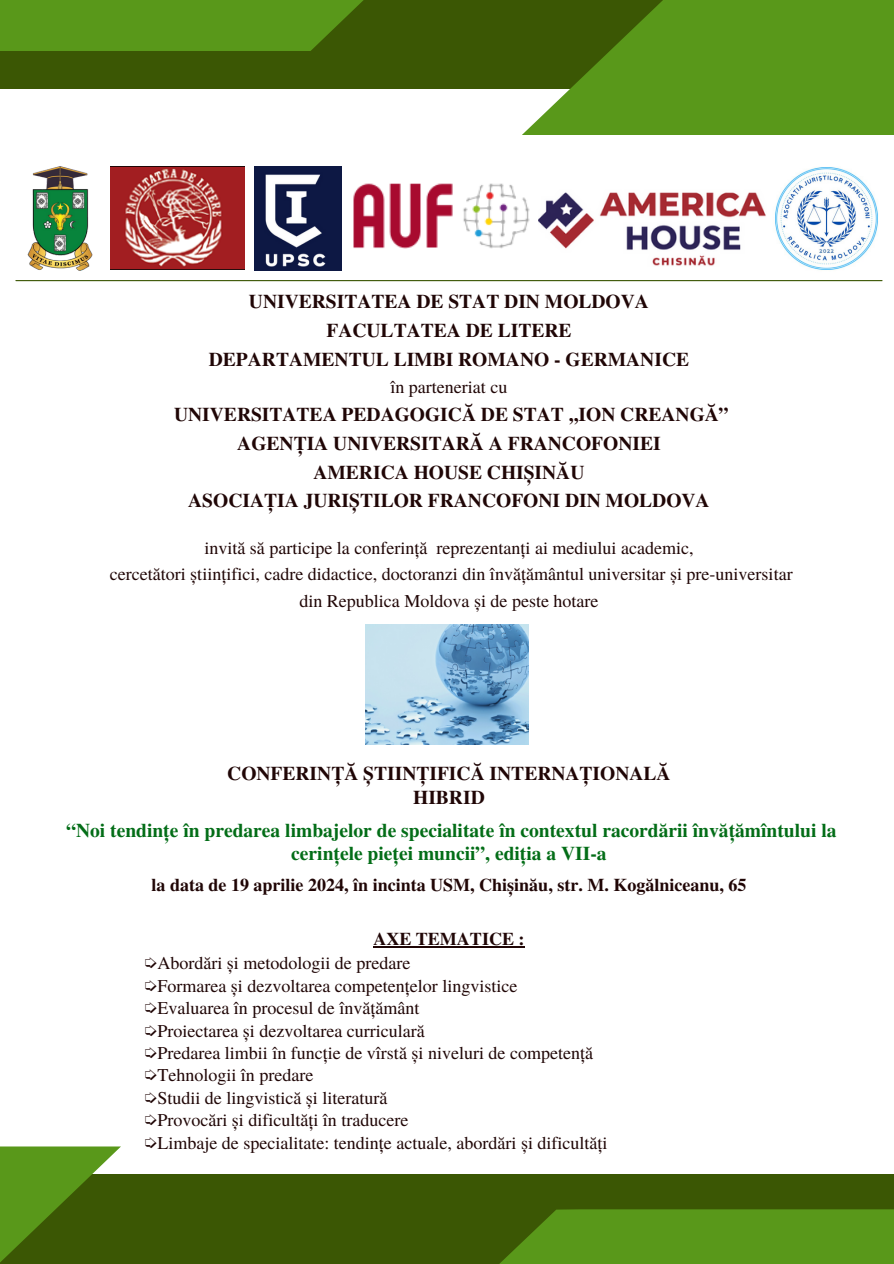
<style>
.page{position:relative;width:894px;height:1264px;background:#fff}
.page>*{position:absolute;margin:0;border:0;box-sizing:border-box;transform-origin:0 0}
.t1{font:700 19.5px/23.5px "Te X Gyre Termes";color:#200606;text-align:center}
.t2{font:700 19.5px/23.5px "Te X Gyre Termes";color:#036d17;text-align:center}
.t3{font:18px "Te X Gyre Termes";color:#200606}
.t4{font:700 18px "Te X Gyre Termes";color:#200606}
.s1{font-family:"Free Serif"}
</style>
<div class="page">
<div style="left:0;top:0;width:893px;height:89px;background:#3b5704"></div>
<div style="left:0;top:1174px;width:893px;height:89px;background:#3b5704"></div>
<hr style="left:373px;top:946px;width:151px;height:1px;background:#200606">
<svg style="left:522px;top:0;width:371px;height:135px;fill:#59981a"></svg>
<svg style="left:0;top:1146px;width:121px;height:117px;fill:#59981a"></svg>
<svg style="left:500px;top:1209px;width:393px;height:54px;background:#569218"></svg>
<svg style="left:0;top:0;width:554px;height:51px;fill:#59981a"></svg>
<img style="left:365px;top:624px;width:163px;height:120px">
<hr style="left:16px;top:280px;width:865px;height:1px;background:#3b5704">
<img style="left:110px;top:166px;width:134px;height:104px">
<img style="left:27px;top:166px;width:66px;height:105px">
<img style="left:775px;top:167px;width:103px;height:103px">
<img style="left:353px;top:183px;width:177px;height:66px">
<img style="left:254px;top:166px;width:88px;height:105px">
<img style="left:538px;top:192px;width:228px;height:74px">
<p class="t1" style="left:249px;top:289px;width:401px">UNIVERSITATEA DE STAT DIN MOLDOVA</p>
<p class="t1" style="left:326px;top:318px;width:246px">FACULTATEA DE LITERE</p>
<p class="t1" style="left:209px;top:346px;width:481px">DEPARTAMENTUL LIMBI ROMANO - GERMANICE</p>
<p class="t3" style="left:390px;top:374px;width:118px">în parteneriat cu</p>
<p class="t1" style="left:174px;top:401px;width:556px">UNIVERSITATEA PEDAGOGICĂ DE STAT ,,ION CREANGĂ”</p>
<p class="t1" style="left:237px;top:430px;width:425px">AGENŢIA UNIVERSITARĂ A FRANCOFONIEI</p>
<p class="t1" style="left:313px;top:459px;width:272px">AMERICA HOUSE CHIȘINĂU</p>
<p class="t1" style="left:188px;top:488px;width:523px">ASOCIAȚIA JURIȘTILOR FRANCOFONI DIN MOLDOVA</p>
<p class="t3" style="left:204px;top:535px;width:490px">invită să participe la conferinţă reprezentanți ai mediului academic,</p>
<p class="t3" style="left:110px;top:561px;width:684px">cercetători științifici, cadre didactice, doctoranzi din învăţământul universitar și pre-universitar</p>
<p class="t3" style="left:299px;top:588px;width:300px">din Republica Moldova și de peste hotare</p>
<p class="t1" style="left:227px;top:760px;width:445px">CONFERINŢĂ ȘTIINȚIFICĂ INTERNAŢIONALĂ<br>HIBRID</p>
<p class="t2" style="left:66px;top:817px;width:771px">“Noi tendinţe în predarea limbajelor de specialitate în contextul racordării învăţămîntului la cerinţele pieţei muncii”, ediţia a VII-a</p>
<p class="t4" style="left:151px;top:870px;width:596px">la data de 19 aprilie 2024, în incinta USM, Chişinău, str. M. Kogălniceanu, 65</p>
<p class="t4" style="left:373px;top:925px;width:152px">AXE TEMATICE :</p>
<p class="t3" style="left:145px;top:950px;width:267px"><span class="s1">➭</span>Abordări şi metodologii de predare</p>
<p class="t3" style="left:145px;top:972px;width:374px"><span class="s1">➭</span>Formarea şi dezvoltarea competenţelor lingvistice</p>
<h1 class="t3" style="left:145px;top:995px;width:276px"><span class="s1">➭</span>Evaluarea în procesul de învăţământ</h1>
<h2 class="t3" style="left:145px;top:1017px;width:281px"><span class="s1">➭</span>Proiectarea şi dezvoltarea curriculară</h2>
<h2 class="t3" style="left:145px;top:1040px;width:449px"><span class="s1">➭</span>Predarea limbii în funcţie de vîrstă şi niveluri de competenţă</h2>
<p class="t3" style="left:145px;top:1062px;width:170px"><span class="s1">➭</span>Tehnologii în predare</p>
<p class="t3" style="left:145px;top:1084px;width:244px"><span class="s1">➭</span>Studii de lingvistică şi literatură</p>
<p class="t3" style="left:145px;top:1107px;width:265px"><span class="s1">➭</span>Provocări şi dificultăţi în traducere</p>
<p class="t3" style="left:145px;top:1129px;width:464px"><span class="s1">➭</span>Limbaje de specialitate: tendinţe actuale, abordări şi dificultăţi</p>
</div>
